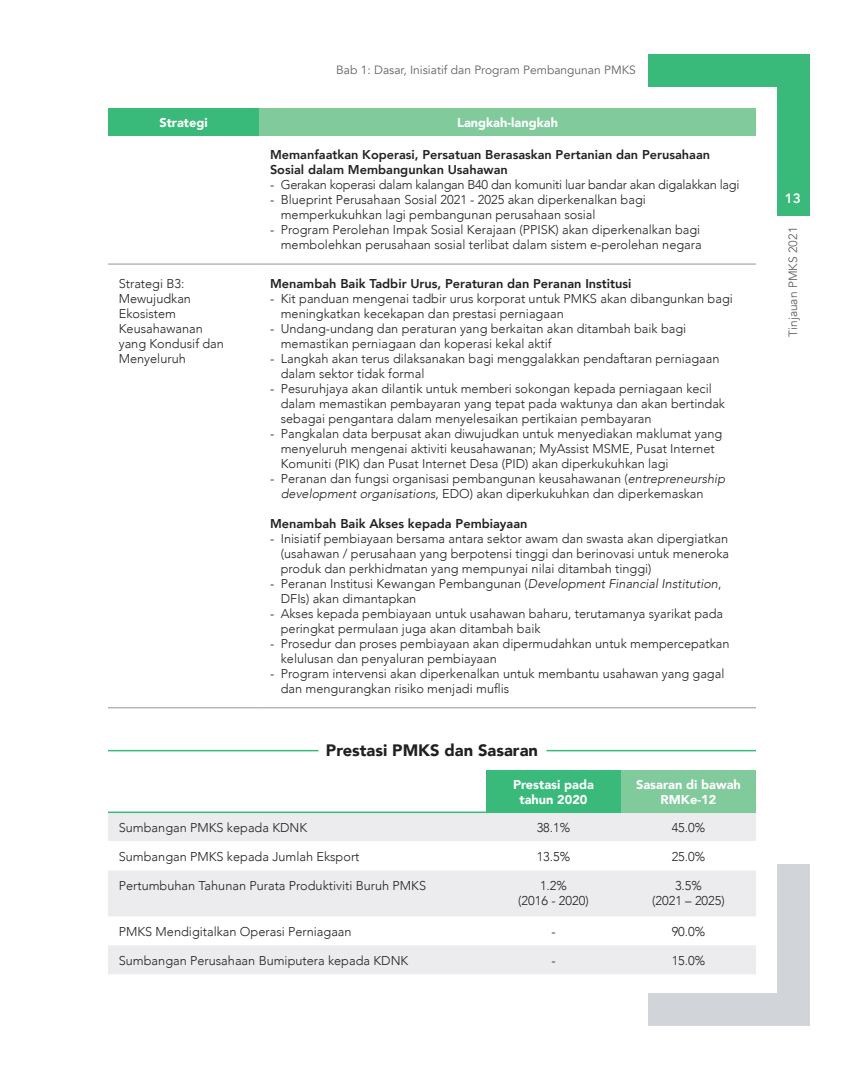
<style>
.page{position:relative;width:864px;height:1080px;background:#fff}
.page>*{position:absolute;margin:0;border:0;box-sizing:border-box;transform-origin:0 0}
.t1{font:900 16.5px "Avenir";color:#231f20}
.t2{font:800 13.5px "Avenir";color:#fff}
.List_Paragraph{font:300 12.75px/15px "Avenir";color:#231f20}
.List_Paragraph-2{font:800 12.75px/15px "Avenir";color:#231f20}
.List_Paragraph-3{font:300 12.75px "Avenir";letter-spacing:-.02em;color:#231f20}
.List_Paragraph-4{font:900 12.75px "Avenir";color:#fff}
.t3{font:12px "Avenir";color:#636366}
.s1{font-style:italic}
</style>
<div class="page">
<div style="left:648px;top:54px;width:160px;height:33px;background:#39b97a"></div>
<div style="left:777px;top:54px;width:33px;height:162px;background:#39b97a"></div>
<div style="left:648px;top:993px;width:162px;height:33px;background:#d1d5da"></div>
<div style="left:777px;top:864px;width:33px;height:162px;background:#d1d5da"></div>
<div style="left:108px;top:108px;width:151px;height:27px;background:#39b97a"></div>
<div style="left:259px;top:108px;width:497px;height:27px;background:#80ca9c"></div>
<hr style="left:108px;top:264px;width:151px;height:1px;background:#939598">
<hr style="left:259px;top:264px;width:497px;height:1px;background:#939598">
<hr style="left:108px;top:708px;width:151px;height:1px;background:#939598">
<hr style="left:259px;top:708px;width:497px;height:1px;background:#939598">
<hr style="left:108px;top:750px;width:211px;height:1px;background:#39b97a">
<hr style="left:546px;top:750px;width:210px;height:1px;background:#39b97a">
<div style="left:486px;top:770px;width:135px;height:42px;background:#39b97a"></div>
<div style="left:621px;top:770px;width:135px;height:42px;background:#80ca9c"></div>
<svg style="left:108px;top:813px;width:648px;height:161px;fill:#ececee"></svg>
<svg style="left:108px;top:841px;width:648px;height:29px"></svg>
<hr style="left:108px;top:812px;width:378px;height:1px;background:#39b97a">
<hr style="left:486px;top:812px;width:135px;height:1px;background:#39b97a">
<hr style="left:621px;top:812px;width:135px;height:1px;background:#80ca9c">
<p class="t3" style="left:336px;top:62px;width:301px">Bab 1: Dasar, Inisiatif dan Program Pembangunan PMKS</p>
<p class="List_Paragraph-4" style="left:159px;top:111px;width:50px">Strategi</p>
<p class="List_Paragraph-4" style="left:457px;top:111px;width:102px">Langkah-langkah</p>
<p class="List_Paragraph-2" style="left:270px;top:147px;width:442px">Memanfaatkan Koperasi, Persatuan Berasaskan Pertanian dan Perusahaan<br>Sosial dalam Membangunkan Usahawan</p>
<p class="List_Paragraph-3" style="left:270px;top:177px;width:471px">- Gerakan koperasi dalam kalangan B40 dan komuniti luar bandar akan digalakkan lagi</p>
<p class="List_Paragraph" style="left:281px;top:192px;width:367px;text-indent:-11px">- Blueprint Perusahaan Sosial 2021 - 2025 akan diperkenalkan bagi memperkukuhkan lagi pembangunan perusahaan sosial</p>
<p class="List_Paragraph" style="left:270px;top:222px;width:433px;text-align:right">- Program Perolehan Impak Sosial Kerajaan (PPISK) akan diperkenalkan bagi membolehkan perusahaan sosial terlibat dalam sistem e-perolehan negara</p>
<p class="List_Paragraph" style="left:119px;top:276px;width:107px">Strategi B3:<br>Mewujudkan<br>Ekosistem<br>Keusahawanan yang Kondusif dan<br>Menyeluruh</p>
<p class="List_Paragraph-2" style="left:270px;top:276px;width:363px">Menambah Baik Tadbir Urus, Peraturan dan Peranan Institusi</p>
<p class="List_Paragraph" style="left:281px;top:291px;width:454px;text-indent:-11px">- Kit panduan mengenai tadbir urus korporat untuk PMKS akan dibangunkan bagi meningkatkan kecekapan dan prestasi perniagaan</p>
<p class="List_Paragraph" style="left:281px;top:321px;width:407px;text-indent:-11px">- Undang-undang dan peraturan yang berkaitan akan ditambah baik bagi memastikan perniagaan dan koperasi kekal aktif</p>
<p class="List_Paragraph" style="left:281px;top:351px;width:440px;text-indent:-11px">- Langkah akan terus dilaksanakan bagi menggalakkan pendaftaran perniagaan dalam sektor tidak formal</p>
<p class="List_Paragraph" style="left:281px;top:381px;width:446px;text-indent:-11px">- Pesuruhjaya akan dilantik untuk memberi sokongan kepada perniagaan kecil dalam memastikan pembayaran yang tepat pada waktunya dan akan bertindak sebagai pengantara dalam menyelesaikan pertikaian pembayaran</p>
<p class="List_Paragraph" style="left:281px;top:426px;width:443px;text-indent:-11px">- Pangkalan data berpusat akan diwujudkan untuk menyediakan maklumat yang menyeluruh mengenai aktiviti keusahawanan; MyAssist MSME, Pusat Internet<br>Komuniti (PIK) dan Pusat Internet Desa (PID) akan diperkukuhkan lagi</p>
<p class="List_Paragraph" style="left:281px;top:471px;width:446px;text-indent:-11px">- Peranan dan fungsi organisasi pembangunan keusahawanan (<span class="s1">entrepreneurship development organisations</span>, EDO) akan diperkukuhkan dan diperkemaskan</p>
<p class="List_Paragraph-2" style="left:270px;top:516px;width:259px">Menambah Baik Akses kepada Pembiayaan</p>
<p class="List_Paragraph" style="left:281px;top:531px;width:450px;text-align:justify;text-indent:-11px">- Inisiatif pembiayaan bersama antara sektor awam dan swasta akan dipergiatkan (usahawan / perusahaan yang berpotensi tinggi dan berinovasi untuk meneroka produk dan perkhidmatan yang mempunyai nilai ditambah tinggi)</p>
<p class="List_Paragraph" style="left:281px;top:576px;width:442px;text-indent:-11px">- Peranan Institusi Kewangan Pembangunan (<span class="s1">Development Financial Institution</span>,<br>DFIs) akan dimantapkan</p>
<p class="List_Paragraph" style="left:281px;top:606px;width:444px;text-indent:-11px">- Akses kepada pembiayaan untuk usahawan baharu, terutamanya syarikat pada peringkat permulaan juga akan ditambah baik</p>
<p class="List_Paragraph" style="left:281px;top:636px;width:450px;text-indent:-11px">- Prosedur dan proses pembiayaan akan dipermudahkan untuk mempercepatkan kelulusan dan penyaluran pembiayaan</p>
<p class="List_Paragraph" style="left:281px;top:666px;width:445px;text-indent:-11px">- Program intervensi akan diperkenalkan untuk membantu usahawan yang gagal dan mengurangkan risiko menjadi muflis</p>
<p class="t1" style="left:326px;top:736px;width:214px">Prestasi PMKS dan Sasaran</p>
<p class="List_Paragraph-4" style="left:513px;top:773px;width:83px">Prestasi pada</p>
<p class="List_Paragraph-4" style="left:520px;top:788px;width:69px">tahun 2020</p>
<p class="List_Paragraph-4" style="left:636px;top:773px;width:106px">Sasaran di bawah</p>
<p class="List_Paragraph-4" style="left:661px;top:788px;width:57px">RMKe-12</p>
<p class="List_Paragraph" style="left:119px;top:820px;width:190px">Sumbangan PMKS kepada KDNK</p>
<p class="List_Paragraph" style="left:537px;top:820px;width:35px">38.1%</p>
<p class="List_Paragraph" style="left:672px;top:820px;width:35px">45.0%</p>
<p class="List_Paragraph" style="left:119px;top:849px;width:242px">Sumbangan PMKS kepada Jumlah Eksport</p>
<p class="List_Paragraph" style="left:537px;top:849px;width:35px">13.5%</p>
<p class="List_Paragraph" style="left:672px;top:849px;width:35px">25.0%</p>
<p class="List_Paragraph" style="left:119px;top:878px;width:309px">Pertumbuhan Tahunan Purata Produktiviti Buruh PMKS</p>
<p class="List_Paragraph" style="left:540px;top:878px;width:28px">1.2%</p>
<p class="List_Paragraph" style="left:518px;top:893px;width:72px">(2016 - 2020)</p>
<p class="List_Paragraph" style="left:675px;top:878px;width:28px">3.5%</p>
<p class="List_Paragraph" style="left:652px;top:893px;width:74px">(2021 – 2025)</p>
<p class="List_Paragraph" style="left:119px;top:924px;width:234px">PMKS Mendigitalkan Operasi Perniagaan</p>
<p class="List_Paragraph" style="left:551px;top:924px;width:6px">-</p>
<p class="List_Paragraph" style="left:672px;top:924px;width:35px">90.0%</p>
<p class="List_Paragraph" style="left:119px;top:953px;width:291px">Sumbangan Perusahaan Bumiputera kepada KDNK</p>
<p class="List_Paragraph" style="left:551px;top:953px;width:6px">-</p>
<p class="List_Paragraph" style="left:672px;top:953px;width:35px">15.0%</p>
<p class="t2" style="left:785px;top:187px;width:17px">13</p>
<p class="t3" style="left:786px;top:337px;width:112px;rotate:-90deg">Tinjauan PMKS 2021</p>
</div>
